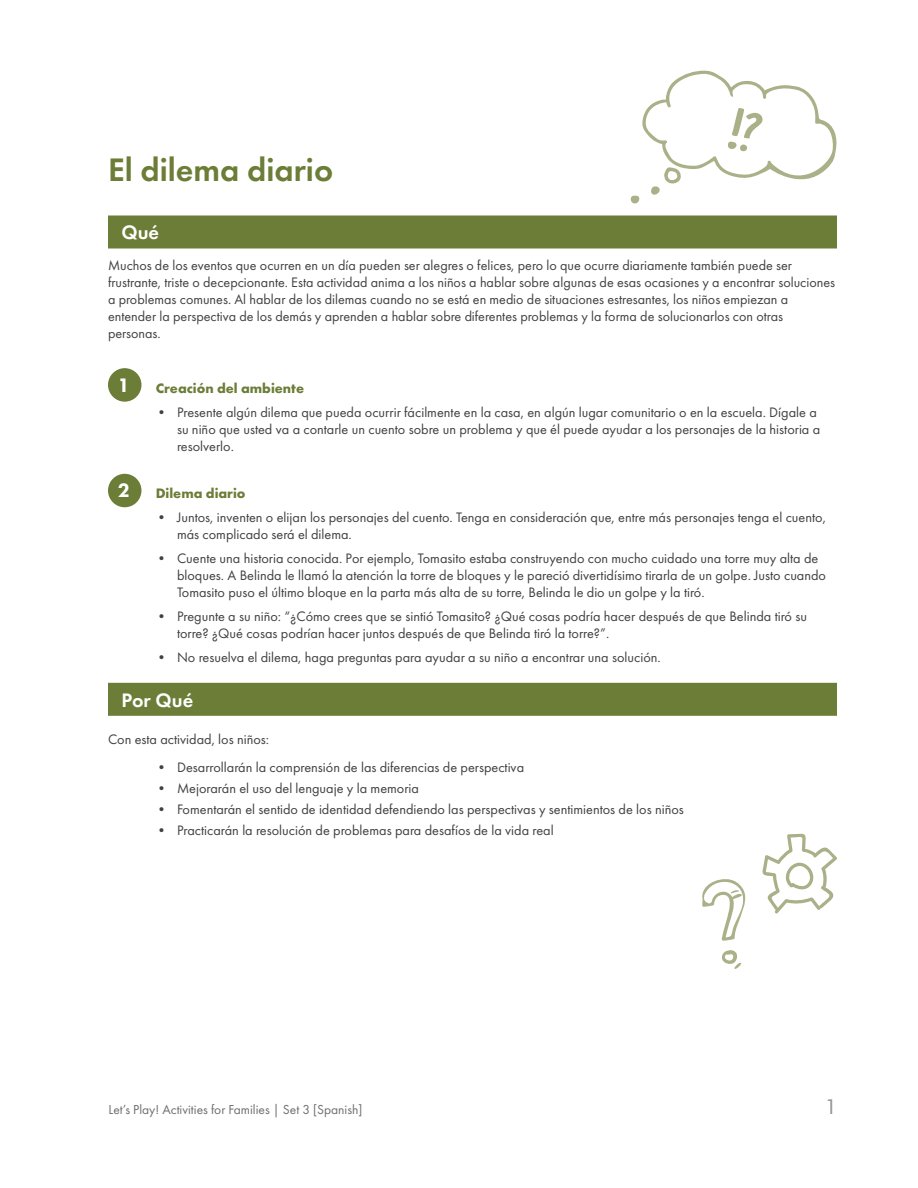
<style>
.page{position:relative;width:918px;height:1188px;background:#fff}
.page>*{position:absolute;margin:0;border:0;box-sizing:border-box;transform-origin:0 0}
.title_green{font:600 33.75px "Futura PT";color:#6b7d36}
.what_how_green{font:600 20.25px "Futura PT";color:#fff}
.t1{font:800 20.25px "Futura PT";color:#fff}
.t2{font:500 19.5px "Futura";color:#939598}
.body{font:14.25px/17.1px "Futura PT";color:#414042}
.numbered_head_green{font:700 14.25px "Futura PT";color:#6b7d36}
.t3{font:13.5px "Futura PT";color:#6d6e71}
</style>
<div class="page">
<div style="left:108px;top:216px;width:729px;height:33px;background:#6b7d36"></div>
<div style="left:108px;top:683px;width:729px;height:33px;background:#6b7d36"></div>
<div style="left:108px;top:368px;width:33px;height:34px;background:#6b7d36;border-radius:50%"></div>
<div style="left:108px;top:474px;width:33px;height:33px;background:#6b7d36;border-radius:50%"></div>
<svg style="left:630px;top:71px;width:207px;height:133px"></svg>
<div style="left:740px;top:144px;width:7px;height:7px;background:#aab087;border-radius:50%"></div>
<svg style="left:702px;top:833px;width:135px;height:108px"></svg>
<svg style="left:722px;top:950px;width:19px;height:19px"></svg>
<p class="title_green" style="left:108px;top:149px;width:227px">El dilema diario</p>
<p class="what_how_green" style="left:122px;top:220px;width:39px">Qué</p>
<p class="body" style="left:108px;top:257px;width:729px">Muchos de los eventos que ocurren en un día pueden ser alegres o felices, pero lo que ocurre diariamente también puede ser frustrante, triste o decepcionante. Esta actividad anima a los niños a hablar sobre algunas de esas ocasiones y a encontrar soluciones a problemas comunes. Al hablar de los dilemas cuando no se está en medio de situaciones estresantes, los niños empiezan a entender la perspectiva de los demás y aprenden a hablar sobre diferentes problemas y la forma de solucionarlos con otras personas.</p>
<h1 class="t1" style="left:118px;top:372px;width:14px">1</h1>
<p class="numbered_head_green" style="left:156px;top:379px;width:150px">Creación del ambiente</p>
<p class="body" style="left:177px;top:403px;width:645px;text-indent:-22px">• Presente algún dilema que pueda ocurrir fácilmente en la casa, en algún lugar comunitario o en la escuela. Dígale a su niño que usted va a contarle un cuento sobre un problema y que él puede ayudar a los personajes de la historia a resolverlo.</p>
<h1 class="t1" style="left:118px;top:478px;width:14px">2</h1>
<p class="numbered_head_green" style="left:156px;top:484px;width:91px">Dilema diario</p>
<p class="body" style="left:177px;top:509px;width:650px;text-indent:-22px">• Juntos, inventen o elijan los personajes del cuento. Tenga en consideración que, entre más personajes tenga el cuento, más complicado será el dilema.</p>
<p class="body" style="left:177px;top:550px;width:651px;text-indent:-22px">• Cuente una historia conocida. Por ejemplo, Tomasito estaba construyendo con mucho cuidado una torre muy alta de bloques. A Belinda le llamó la atención la torre de bloques y le pareció divertidísimo tirarla de un golpe. Justo cuando<br>Tomasito puso el último bloque en la parta más alta de su torre, Belinda le dio un golpe y la tiró.</p>
<p class="body" style="left:177px;top:608px;width:632px;text-indent:-22px">• Pregunte a su niño: “¿Cómo crees que se sintió Tomasito? ¿Qué cosas podría hacer después de que Belinda tiró su torre? ¿Qué cosas podrían hacer juntos después de que Belinda tiró la torre?”.</p>
<p class="body" style="left:154px;top:649px;width:508px">• No resuelva el dilema, haga preguntas para ayudar a su niño a encontrar una solución.</p>
<p class="what_how_green" style="left:122px;top:687px;width:73px">Por Qué</p>
<p class="body" style="left:108px;top:731px;width:163px">Con esta actividad, los niños:</p>
<p class="body" style="left:154px;top:759px;width:371px">• Desarrollarán la comprensión de las diferencias de perspectiva</p>
<p class="body" style="left:154px;top:780px;width:266px">• Mejorarán el uso del lenguaje y la memoria</p>
<p class="body" style="left:154px;top:801px;width:531px">• Fomentarán el sentido de identidad defendiendo las perspectivas y sentimientos de los niños</p>
<p class="body" style="left:154px;top:822px;width:401px">• Practicarán la resolución de problemas para desafíos de la vida real</p>
<p class="t3" style="left:109px;top:1102px;width:255px">Let’s Play! Activities for Families | Set 3 [Spanish]</p>
<h3 class="t2" style="left:825px;top:1094px;width:13px">1</h3>
</div>
